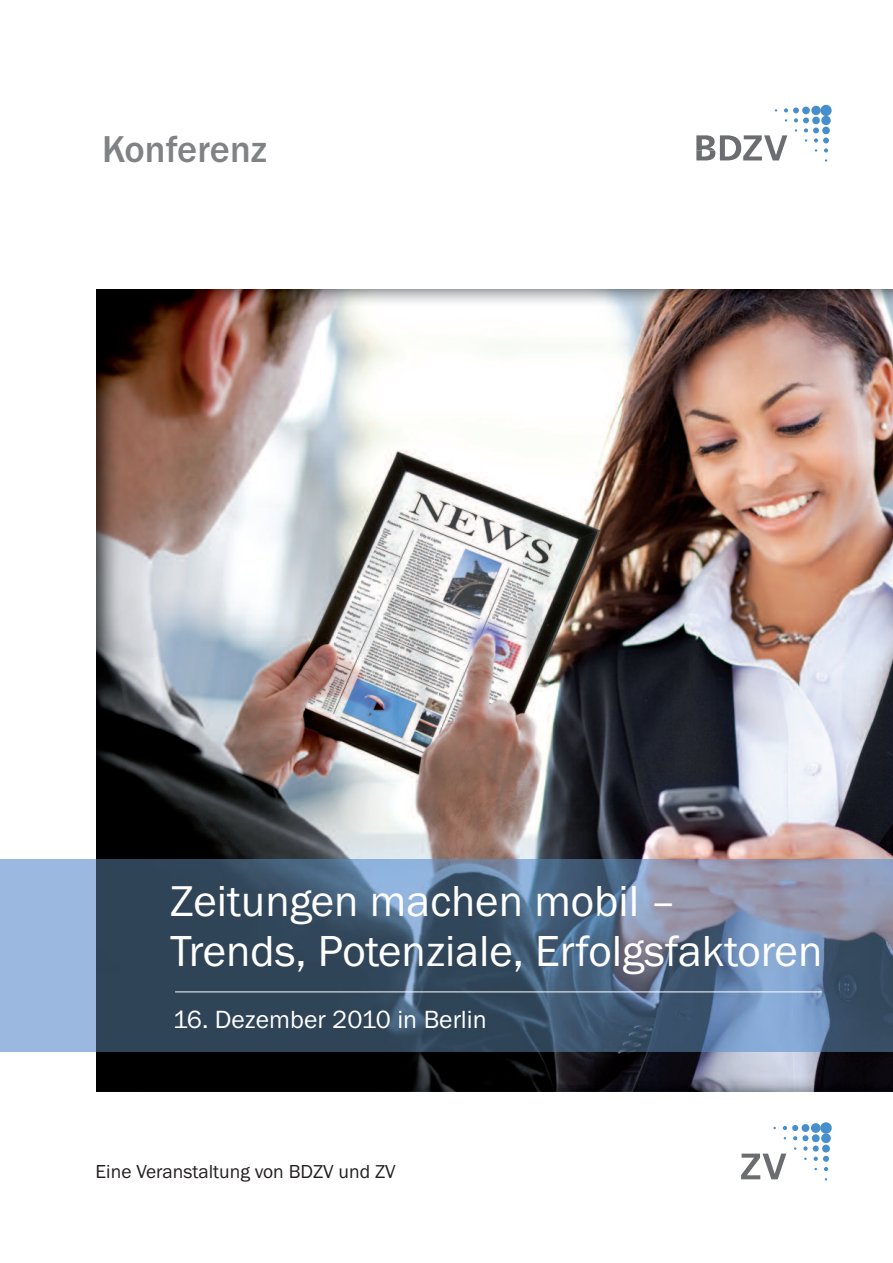
<style>
.page{position:relative;width:893px;height:1263px;background:#fff}
.page>*{position:absolute;margin:0;border:0;box-sizing:border-box;transform-origin:0 0}
.t1{font:45px/49.5px "Franklin Gothic Itc T";color:#fff}
.t2{font:500 38.7px "Franklin Gothic Itc T";color:#808285}
.t3{font:25.8px "Franklin Gothic Itc T";color:#fff}
.t4{font:19.5px "Franklin Gothic Itc T";color:#231f20}
</style>
<div class="page">
<img style="left:97px;top:289px;width:796px;height:803px">
<svg style="left:811px;top:1123px;width:10px;height:10px"></svg>
<svg style="left:820px;top:1122px;width:12px;height:12px"></svg>
<svg style="left:821px;top:1133px;width:10px;height:10px"></svg>
<svg style="left:741px;top:1125px;width:88px;height:55px"></svg>
<div style="left:811px;top:106px;width:10px;height:9px;background:#468fcc;border-radius:50%"></div>
<svg style="left:820px;top:105px;width:12px;height:11px"></svg>
<svg style="left:696px;top:107px;width:133px;height:55px"></svg>
<div style="left:0;top:859px;width:97px;height:193px;background:#9ab8e0"></div>
<img style="left:97px;top:859px;width:796px;height:193px">
<hr style="left:175px;top:991px;width:647px;height:1px;background:#fff">
<p class="t2" style="left:102px;top:126px;width:166px">Konferenz</p>
<p class="t1" style="left:170px;top:876px;width:654px">Zeitungen machen mobil –<br>Trends, Potenziale, Erfolgsfaktoren</p>
<p class="t3" style="left:173px;top:1004px;width:315px">16. Dezember 2010 in Berlin</p>
<p class="t4" style="left:96px;top:1160px;width:302px">Eine Veranstaltung von BDZV und ZV</p>
</div>
